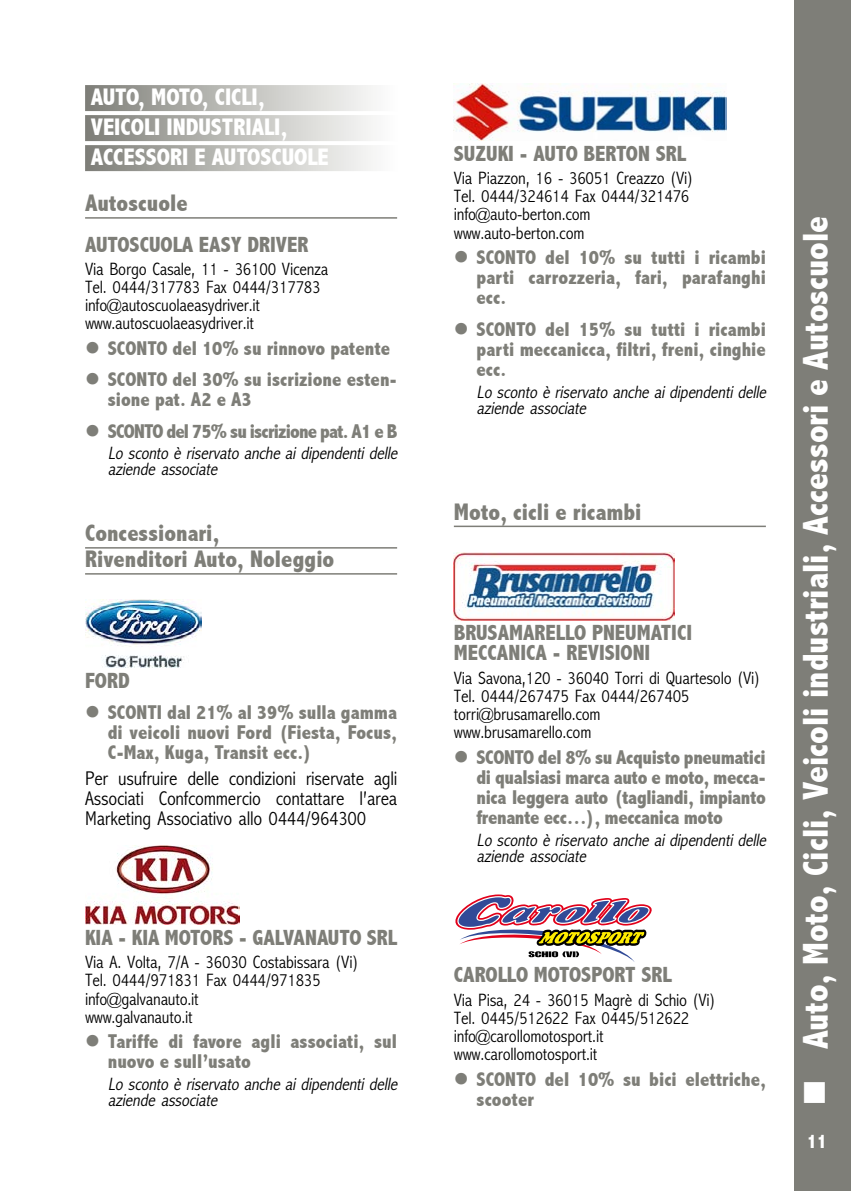
<style>
.page{position:relative;width:851px;height:1191px;background:#fff}
.page>*{position:absolute;margin:0;border:0;box-sizing:border-box;transform-origin:0 0}
.t1{font:800 condensed 36px "Abadi";color:#fff}
.t2{font:800 condensed 24px/26px "Abadi";color:#7e7e78}
.t3{font:800 condensed 24px/30px "Abadi";color:#fff}
.t4{font:800 condensed 22px/20px "Abadi";color:#7e7e78}
.t5{font:800 condensed 20px/20px "Abadi";color:#7e7e78;text-align:justify}
.t6{font:300 condensed 20px/20px "M Abadi";color:#000;text-align:justify}
.t7{font:800 condensed 20px "Abadi";letter-spacing:-.04em;color:#7e7e78}
.t8{font:800 condensed 20px "Abadi";color:#fff}
.t9{font:300 condensed 18px/18px "M Abadi";color:#000}
.t10{font:italic 300 condensed 18px/16px "M Abadi";color:#000}
</style>
<div class="page">
<div style="left:85px;top:85px;width:312px;height:26px;background:linear-gradient(to right,#808079,#fff)"></div>
<div style="left:85px;top:115px;width:312px;height:26px;background:linear-gradient(to right,#808079,#fff)"></div>
<div style="left:85px;top:145px;width:312px;height:26px;background:linear-gradient(to right,#808079,#fff)"></div>
<hr style="left:85px;top:217px;width:312px;height:2px;background:#7e7e78">
<hr style="left:85px;top:547px;width:312px;height:1px;background:#7e7e78">
<hr style="left:85px;top:573px;width:312px;height:1px;background:#7e7e78">
<img style="left:85px;top:599px;width:117px;height:68px">
<img style="left:85px;top:845px;width:154px;height:79px">
<hr style="left:454px;top:525px;width:311px;height:2px;background:#7e7e78">
<img style="left:454px;top:84px;width:272px;height:57px">
<img style="left:454px;top:552px;width:220px;height:68px">
<svg style="left:455px;top:894px;width:197px;height:68px"></svg>
<div style="left:794px;top:0;width:56px;height:1191px;background:#7e7e78"></div>
<h2 class="t3" style="left:91px;top:82px;width:239px">AUTO, MOTO, CICLI,<br>VEICOLI INDUSTRIALI,<br>ACCESSORI E AUTOSCUOLE</h2>
<h2 class="t2" style="left:85px;top:190px;width:104px">Autoscuole</h2>
<p class="t4" style="left:85px;top:234px;width:225px">AUTOSCUOLA EASY DRIVER</p>
<p class="t9" style="left:85px;top:260px;width:245px">Via Borgo Casale, 11 - 36100 Vicenza Tel. 0444/317783 Fax 0444/317783 info@autoscuolaeasydriver.it www.autoscuolaeasydriver.it</p>
<p class="t5" style="left:85px;top:338px;width:306px">● SCONTO del 10% su rinnovo patente</p>
<p class="t5" style="left:108px;top:369px;width:291px;text-indent:-23px">● SCONTO del 30% su iscrizione esten&shy;sione pat. A2 e A3</p>
<p class="t7" style="left:85px;top:419px;width:313px">● SCONTO del 75% su iscrizione pat. A1 e B</p>
<p class="t10" style="left:108px;top:445px;width:294px">Lo sconto è riservato anche ai dipendenti delle aziende associate</p>
<h2 class="t2" style="left:85px;top:520px;width:251px">Concessionari,<br>Rivenditori Auto, Noleggio</h2>
<p class="t4" style="left:85px;top:670px;width:46px">FORD</p>
<p class="t5" style="left:108px;top:702px;width:291px;text-indent:-23px">● SCONTI dal 21% al 39% sulla gamma di veicoli nuovi Ford (Fiesta, Focus, C-Max, Kuga, Transit ecc.)</p>
<p class="t6" style="left:85px;top:768px;width:313px">Per usufruire delle condizioni riservate agli Associati Confcommercio contattare l’area Marketing Associativo allo 0444/964300</p>
<p class="t4" style="left:85px;top:927px;width:313px">KIA - KIA MOTORS - GALVANAUTO SRL</p>
<p class="t9" style="left:85px;top:953px;width:274px">Via A. Volta, 7/A - 36030 Costabissara (Vi)<br>Tel. 0444/971831 Fax 0444/971835 info@galvanauto.it<br>www.galvanauto.it</p>
<p class="t5" style="left:108px;top:1031px;width:291px;text-indent:-23px">● Tariffe di favore agli associati, sul nuovo e sull’usato</p>
<p class="t10" style="left:108px;top:1076px;width:294px">Lo sconto è riservato anche ai dipendenti delle aziende associate</p>
<p class="t4" style="left:454px;top:143px;width:233px">SUZUKI - AUTO BERTON SRL</p>
<p class="t9" style="left:454px;top:169px;width:240px">Via Piazzon, 16 - 36051 Creazzo (Vi)<br>Tel. 0444/324614 Fax 0444/321476 info@auto-berton.com www.auto-berton.com</p>
<p class="t5" style="left:476px;top:247px;width:291px;text-indent:-23px">● SCONTO del 10% su tutti i ricambi parti carrozzeria, fari, parafanghi ecc.</p>
<p class="t5" style="left:476px;top:319px;width:291px;text-indent:-23px">● SCONTO del 15% su tutti i ricambi parti meccanicca, filtri, freni, cinghie ecc.</p>
<p class="t10" style="left:476px;top:384px;width:294px">Lo sconto è riservato anche ai dipendenti delle aziende associate</p>
<h2 class="t2" style="left:454px;top:499px;width:189px">Moto, cicli e ricambi</h2>
<p class="t4" style="left:454px;top:623px;width:240px">BRUSAMARELLO PNEUMATICI<br>MECCANICA - REVISIONI</p>
<p class="t9" style="left:454px;top:669px;width:307px">Via Savona,120 - 36040 Torri di Quartesolo (Vi)<br>Tel. 0444/267475 Fax 0444/267405 torri@brusamarello.com<br>www.brusamarello.com</p>
<p class="t5" style="left:476px;top:747px;width:291px;text-indent:-23px">● SCONTO del 8% su Acquisto pneumatici di qualsiasi marca auto e moto, mecca&shy;nica leggera auto (tagliandi, impianto frenante ecc…), meccanica moto</p>
<p class="t10" style="left:476px;top:832px;width:294px">Lo sconto è riservato anche ai dipendenti delle aziende associate</p>
<p class="t4" style="left:454px;top:965px;width:219px">CAROLLO MOTOSPORT SRL</p>
<p class="t9" style="left:454px;top:991px;width:263px">Via Pisa, 24 - 36015 Magrè di Schio (Vi)<br>Tel. 0445/512622 Fax 0445/512622 info@carollomotosport.it www.carollomotosport.it</p>
<p class="t5" style="left:476px;top:1069px;width:291px;text-indent:-23px">● SCONTO del 10% su bici elettriche, scooter</p>
<h1 class="t1" style="left:794px;top:1106px;width:891px;rotate:-90deg">■ Auto, Moto, Cicli, Veicoli industriali, Accessori e Autoscuole</h1>
<p class="t8" style="left:806px;top:1129px;width:22px">11</p>
</div>
